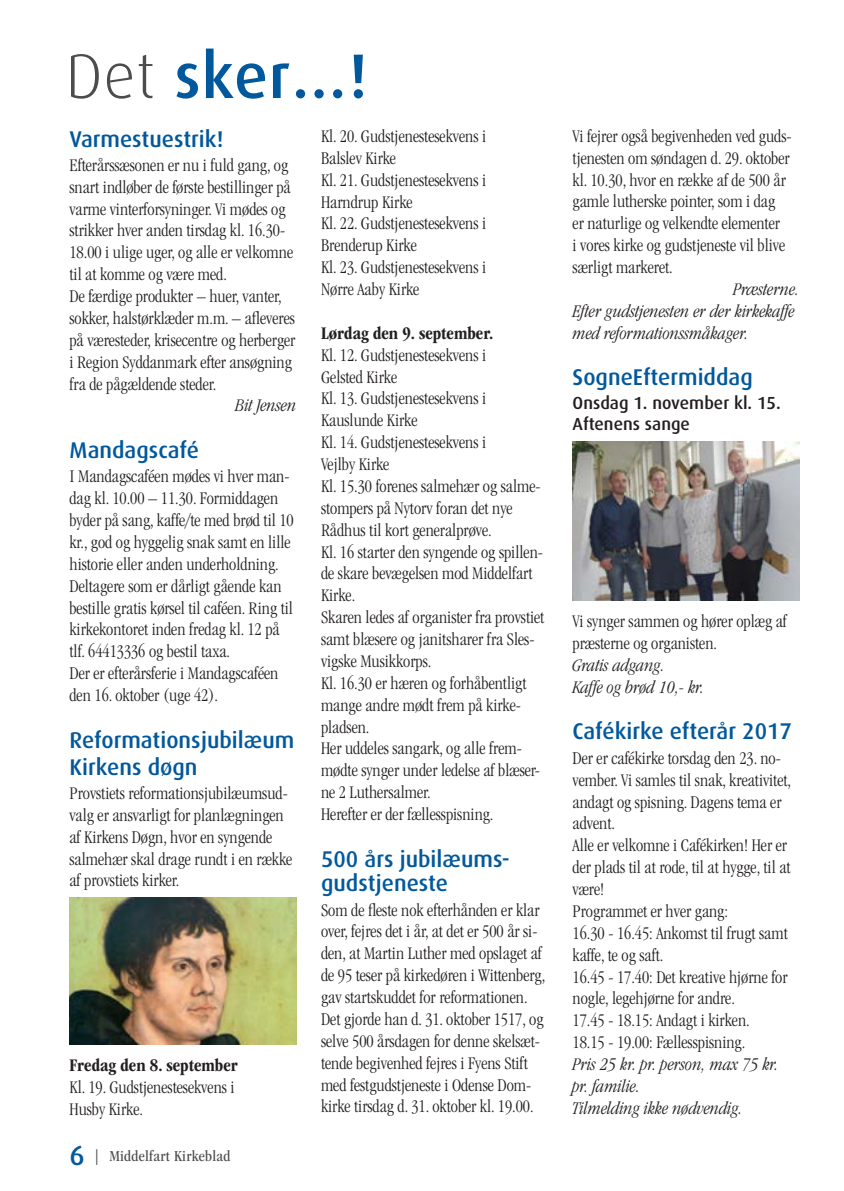
<style>
.page{position:relative;width:844px;height:1191px;background:#fff}
.page>*{position:absolute;margin:0;border:0;box-sizing:border-box;transform-origin:0 0}
.t1{font:500 63px "Dax OT";color:#01589c}
.t2{font:500 22.75px/26.9px "Dax OT";color:#01589c}
.t3{font:300 condensed 18.38px/21.9px "ITC Garamond Std";color:#231f20}
.t4{font:italic 300 condensed 18.38px/21.9px "ITC Garamond Std";color:#231f20}
.t5{font:700 condensed 18.38px "ITC Garamond Std";color:#231f20}
.t6{font:500 17.5px/21px "Dax OT";color:#231f20}
.t7{font:condensed 15.75px "ITC Garamond Std";letter-spacing:.015em;color:#4b4c4d}
.s1{font-weight:300;color:#4b4c4d}
.s2{font-family:"Dax OT";font-weight:500;font-stretch:normal;font-size:28px;color:#01589c}
.s3{font-style:inherit}
</style>
<div class="page">
<img style="left:69px;top:897px;width:227px;height:147px">
<img style="left:572px;top:441px;width:227px;height:159px">
<h1 class="t1" style="left:66px;top:16px;width:303px"><span class="s1">Det</span> sker…!</h1>
<p class="t2" style="left:69px;top:121px;width:155px">Varmestuestrik!</p>
<p class="t3" style="left:69px;top:154px;width:227px">Efterårssæsonen er nu i fuld gang, og snart indløber de første bestillinger på varme vinterforsyninger. Vi mødes og strikker hver anden tirsdag kl. 16.30- 18.00 i ulige uger, og alle er velkomne til at komme og være med.<br>De færdige produkter – huer, vanter, sokker, halstørklæder m.m. – afleveres på væresteder, krisecentre og herberger i Region Syddanmark efter ansøgning fra de pågældende steder.</p>
<p class="t4" style="left:235px;top:395px;width:63px">Bit Jensen</p>
<p class="t2" style="left:69px;top:432px;width:131px">Mandagscafé</p>
<p class="t3" style="left:69px;top:466px;width:226px">I Mandagscaféen mødes vi hver man&shy;dag kl. 10.00 – 11.30. Formiddagen byder på sang, kaffe/te med brød til 10 kr., god og hyggelig snak samt en lille historie eller anden underholdning.<br>Deltagere som er dårligt gående kan bestille gratis kørsel til caféen. Ring til kirkekontoret inden fredag kl. 12 på tlf. 64413336 og bestil taxa.<br>Der er efterårsferie i Mandagscaféen den 16. oktober (uge 42).</p>
<p class="t2" style="left:69px;top:722px;width:226px">Reformationsjubilæum<br>Kirkens døgn</p>
<p class="t3" style="left:69px;top:782px;width:224px">Provstiets reformationsjubilæumsud&shy;valg er ansvarligt for planlægningen af Kirkens Døgn, hvor en syngende salmehær skal drage rundt i en række af provstiets kirker.</p>
<p class="t3" style="left:321px;top:125px;width:166px">Kl. 20. Gudstjenestesekvens i<br>Balslev Kirke<br>Kl. 21. Gudstjenestesekvens i<br>Harndrup Kirke<br>Kl. 22. Gudstjenestesekvens i<br>Brenderup Kirke<br>Kl. 23. Gudstjenestesekvens i<br>Nørre Aaby Kirke</p>
<p class="t5" style="left:321px;top:323px;width:174px">Lørdag den 9. september.</p>
<p class="t3" style="left:321px;top:344px;width:225px">Kl. 12. Gudstjenestesekvens i<br>Gelsted Kirke<br>Kl. 13. Gudstjenestesekvens i<br>Kauslunde Kirke<br>Kl. 14. Gudstjenestesekvens i<br>Vejlby Kirke<br>Kl. 15.30 forenes salmehær og salme&shy;stompers på Nytorv foran det nye<br>Rådhus til kort generalprøve.<br>Kl. 16 starter den syngende og spillen&shy;de skare bevægelsen mod Middelfart<br>Kirke.<br>Skaren ledes af organister fra provstiet samt blæsere og janitsharer fra Sles&shy;vigske Musikkorps.<br>Kl. 16.30 er hæren og forhåbentligt mange andre mødt frem på kirke&shy;pladsen.<br>Her uddeles sangark, og alle frem&shy;mødte synger under ledelse af blæser&shy;ne 2 Luthersalmer.<br>Herefter er der fællesspisning.</p>
<p class="t2" style="left:321px;top:842px;width:190px;line-height:24.5px">500 års jubilæums&shy;gudstjeneste</p>
<p class="t3" style="left:321px;top:899px;width:226px">Som de fleste nok efterhånden er klar over, fejres det i år, at det er 500 år si&shy;den, at Martin Luther med opslaget af de 95 teser på kirkedøren i Wittenberg, gav startskuddet for reformationen.<br>Det gjorde han d. 31. oktober 1517, og selve 500 årsdagen for denne skelsæt&shy;tende begivenhed fejres i Fyens Stift med festgudstjeneste i Odense Dom&shy;kirke tirsdag d. 31. oktober kl. 19.00.</p>
<p class="t5" style="left:69px;top:1055px;width:170px">Fredag den 8. september</p>
<p class="t3" style="left:69px;top:1076px;width:166px">Kl. 19. Gudstjenestesekvens i<br>Husby Kirke.</p>
<p class="t7" style="left:69px;top:1147px;width:162px"><span class="s2">6</span> <span class="s3">|</span> Middelfart Kirkeblad</p>
<p class="t3" style="left:572px;top:125px;width:220px">Vi fejrer også begivenheden ved guds&shy;tjenesten om søndagen d. 29. oktober kl. 10.30, hvor en række af de 500 år gamle lutherske pointer, som i dag<br>er naturlige og velkendte elementer<br>i vores kirke og gudstjeneste vil blive særligt markeret.</p>
<p class="t4" style="left:572px;top:278px;width:228px;text-indent:161px">Præsterne.<br>Efter gudstjenesten er der kirkekaffe med reformationssmåkager.</p>
<p class="t2" style="left:572px;top:360px;width:182px">SogneEftermiddag</p>
<p class="t6" style="left:572px;top:389px;width:210px">Onsdag 1. november kl. 15.<br>Aftenens sange</p>
<p class="t3" style="left:572px;top:611px;width:216px">Vi synger sammen og hører oplæg af præsterne og organisten.</p>
<p class="t4" style="left:572px;top:654px;width:133px">Gratis adgang.<br>Kaffe og brød 10,- kr.</p>
<p class="t2" style="left:572px;top:714px;width:221px">Cafékirke efterår 2017</p>
<p class="t3" style="left:572px;top:747px;width:220px">Der er cafékirke torsdag den 23. no&shy;vember. Vi samles til snak, kreativitet, andagt og spisning. Dagens tema er advent.<br>Alle er velkomne i Cafékirken! Her er der plads til at rode, til at hygge, til at være!<br>Programmet er hver gang:<br>16.30 - 16.45: Ankomst til frugt samt kaffe, te og saft.<br>16.45 - 17.40: Det kreative hjørne for nogle, legehjørne for andre.<br>17.45 - 18.15: Andagt i kirken.<br>18.15 - 19.00: Fællesspisning.</p>
<p class="t4" style="left:572px;top:1053px;width:207px">Pris 25 kr. pr. person, max 75 kr. pr. familie.<br>Tilmelding ikke nødvendig.</p>
</div>
